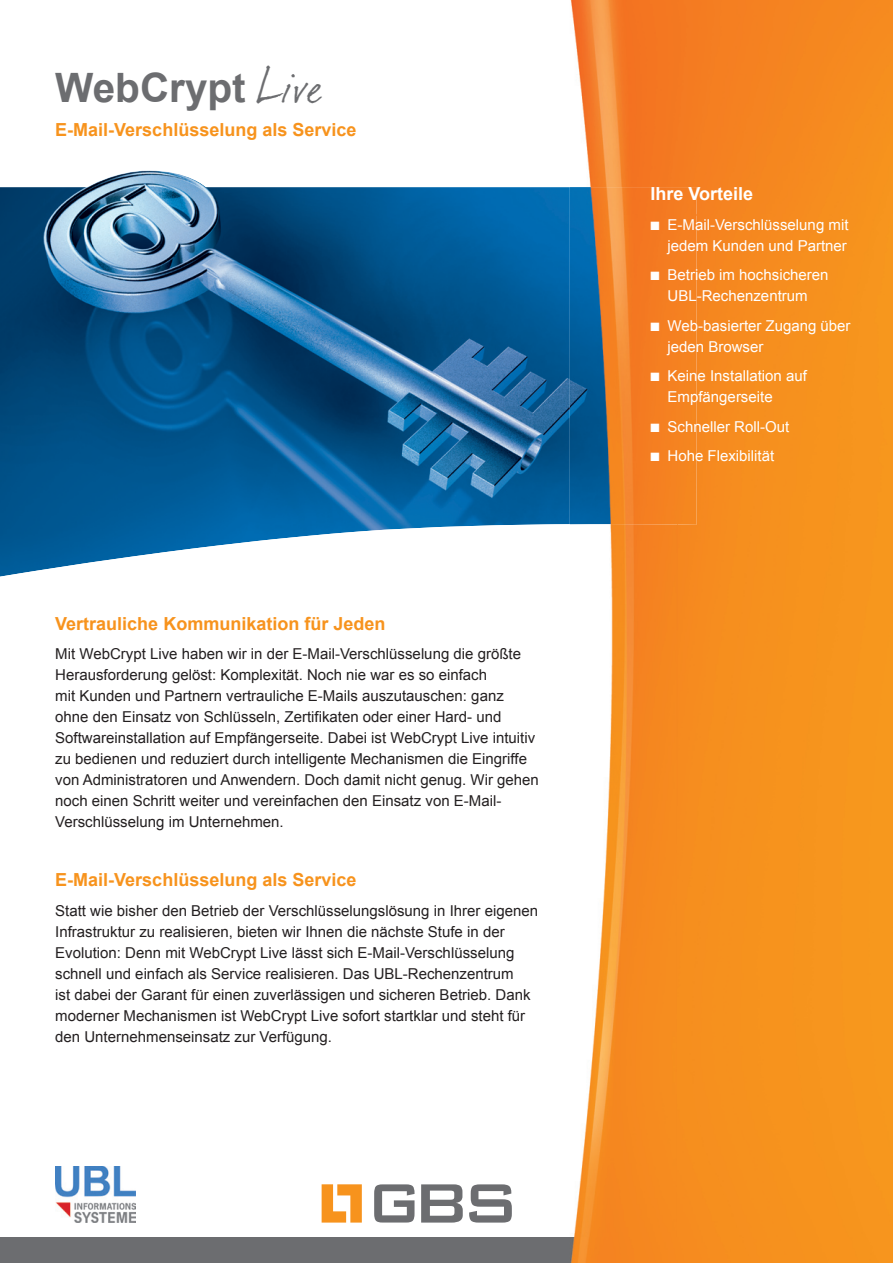
<style>
.page{position:relative;width:893px;height:1263px;background:#fff}
.page>*{position:absolute;margin:0;border:0;box-sizing:border-box;transform-origin:0 0}
.t1{font:700 40.5px "Arial";color:#6c6d70}
.t2{font:700 18px "Arial";color:#f7931d}
.t3{font:700 18px "Arial";color:#fff}
.t4{font:15px/21px "Arial";color:#231f20}
.t5{font:15px/21px "Arial";color:#fff}
.s1{font-family:"Dear Joe 1";font-weight:400;font-size:45px}
</style>
<div class="page">
<img style="left:0;top:171px;width:570px;height:406px">
<div style="left:0;top:1237px;width:893px;height:26px;background:#6c6d70"></div>
<img style="left:570px;top:0;width:323px;height:215px">
<div style="left:678px;top:215px;width:215px;height:1022px;background:#f6921e"></div>
<img style="left:574px;top:525px;width:104px;height:712px">
<img style="left:570px;top:187px;width:126px;height:338px">
<img style="left:571px;top:1237px;width:322px;height:26px">
<svg style="left:322px;top:1184px;width:40px;height:38px"></svg>
<svg style="left:374px;top:1184px;width:40px;height:38px"></svg>
<svg style="left:421px;top:1184px;width:42px;height:38px"></svg>
<svg style="left:469px;top:1184px;width:43px;height:38px"></svg>
<img style="left:55px;top:1166px;width:81px;height:56px">
<h1 class="t1" style="left:55px;top:61px;width:267px">WebCrypt <span class="s1">Live</span></h1>
<p class="t2" style="left:55px;top:118px;width:303px">E-Mail-Verschlüsselung als Service</p>
<p class="t2" style="left:55px;top:611px;width:332px">Vertrauliche Kommunikation für Jeden</p>
<p class="t4" style="left:55px;top:644px;width:485px">Mit WebCrypt Live haben wir in der E-Mail-Verschlüsselung die größte Herausforderung gelöst: Komplexität. Noch nie war es so einfach<br>mit Kunden und Partnern vertrauliche E-Mails auszutauschen: ganz ohne den Einsatz von Schlüsseln, Zertifikaten oder einer Hard- und Softwareinstallation auf Empfängerseite. Dabei ist WebCrypt Live intuitiv zu bedienen und reduziert durch intelligente Mechanismen die Eingriffe von Administratoren und Anwendern. Doch damit nicht genug. Wir gehen noch einen Schritt weiter und vereinfachen den Einsatz von E-Mail-Verschlüsselung im Unternehmen.</p>
<p class="t2" style="left:55px;top:868px;width:303px">E-Mail-Verschlüsselung als Service</p>
<p class="t4" style="left:55px;top:900px;width:484px">Statt wie bisher den Betrieb der Verschlüsselungslösung in Ihrer eigenen Infrastruktur zu realisieren, bieten wir Ihnen die nächste Stufe in der Evolution: Denn mit WebCrypt Live lässt sich E-Mail-Verschlüsselung schnell und einfach als Service realisieren. Das UBL-Rechenzentrum<br>ist dabei der Garant für einen zuverlässigen und sicheren Betrieb. Dank moderner Mechanismen ist WebCrypt Live sofort startklar und steht für den Unternehmenseinsatz zur Verfügung.</p>
<p class="t3" style="left:651px;top:182px;width:104px">Ihre Vorteile</p>
<p class="t5" style="left:651px;top:214px;width:199px;text-align:right">■ E-Mail-Verschlüsselung mit jedem Kunden und Partner</p>
<p class="t5" style="left:651px;top:265px;width:179px;text-align:center">■ Betrieb im hochsicheren<br>UBL-Rechenzentrum</p>
<p class="t5" style="left:668px;top:315px;width:184px;text-indent:-17px">■ Web-basierter Zugang über jeden Browser</p>
<p class="t5" style="left:668px;top:366px;width:141px;text-indent:-17px">■ Keine Installation auf<br>Empfängerseite</p>
<p class="t5" style="left:651px;top:416px;width:140px">■ Schneller Roll-Out</p>
<p class="t5" style="left:651px;top:446px;width:125px">■ Hohe Flexibilität</p>
</div>
